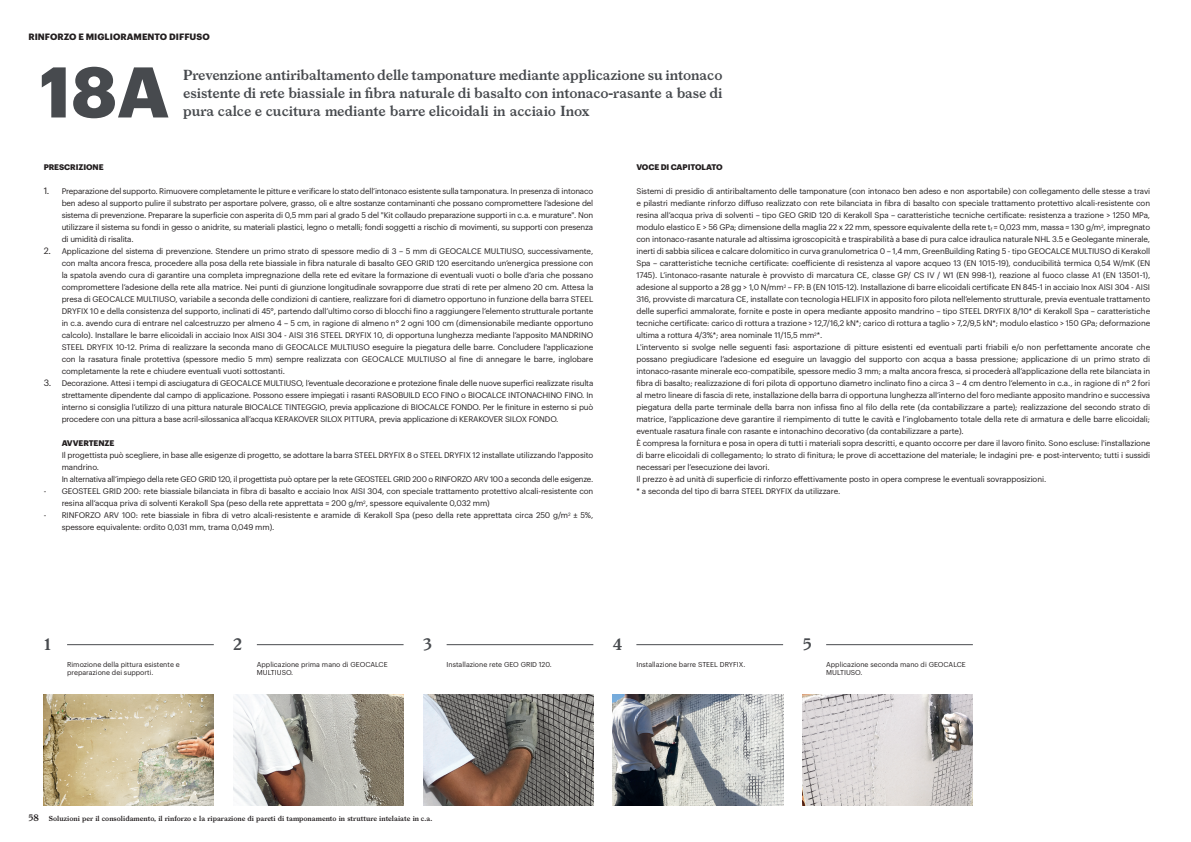
<style>
.page{position:relative;width:1191px;height:842px;background:#fff}
.page>*{position:absolute;margin:0;border:0;box-sizing:border-box;transform-origin:0 0}
.t1{font:700 70px "Graphik";color:#474a4e}
.t2{font:600 16px "Larish Neue";color:#474a4e}
.t3{font:600 14px/18px "Larish Neue";letter-spacing:-.01em;color:#474a4e;text-align:justify}
.t4{font:700 9px "Graphik";letter-spacing:.005em;color:#231f20}
.t5{font:8px/12px "Graphik";letter-spacing:-.01em;color:#231f20}
.t6{font:700 8px "Graphik";letter-spacing:-.01em;color:#231f20}
.t7{font:7px/8.4px "Graphik";color:#231f20}
.t8{font:600 7px "Larish Neue";color:#231f20}
.s1{font-size:9px}
</style>
<div class="page">
<hr style="left:67px;top:644px;width:147px;height:1px;background:#474a4e">
<hr style="left:257px;top:644px;width:146px;height:1px;background:#474a4e">
<hr style="left:446px;top:644px;width:147px;height:1px;background:#474a4e">
<hr style="left:636px;top:644px;width:147px;height:1px;background:#474a4e">
<hr style="left:826px;top:644px;width:147px;height:1px;background:#474a4e">
<img style="left:44px;top:695px;width:170px;height:110px">
<img style="left:233px;top:695px;width:170px;height:110px">
<img style="left:802px;top:695px;width:171px;height:110px">
<img style="left:613px;top:695px;width:170px;height:110px">
<img style="left:423px;top:695px;width:170px;height:110px">
<p class="t4" style="left:28px;top:30px;width:183px">RINFORZO E MIGLIORAMENTO DIFFUSO</p>
<p class="t3" style="left:183px;top:65px;width:541px">Prevenzione antiribaltamento delle tamponature mediante applicazione su intonaco esistente di rete biassiale in fibra naturale di basalto con intonaco-rasante a base di pura calce e cucitura mediante barre elicoidali in acciaio Inox</p>
<h1 class="t1" style="left:40px;top:38px;width:131px">18A</h1>
<p class="t6" style="left:44px;top:161px;width:61px">PRESCRIZIONE</p>
<p class="t5" style="left:62px;top:184px;width:533px;text-align:justify;text-indent:-18px"><span class="s1">1.</span> Preparazione del supporto. Rimuovere completamente le pitture e verificare lo stato dell’intonaco esistente sulla tamponatura. In presenza di intonaco ben adeso al supporto pulire il substrato per asportare polvere, grasso, oli e altre sostanze contaminanti che possano compromettere l’adesione del sistema di prevenzione. Preparare la superficie con asperita di 0,5 mm pari al grado 5 del "Kit collaudo preparazione supporti in c.a. e murature". Non utilizzare il sistema su fondi in gesso o anidrite, su materiali plastici, legno o metalli; fondi soggetti a rischio di movimenti, su supporti con presenza di umidità di risalita.</p>
<p class="t5" style="left:62px;top:244px;width:533px;text-align:justify;text-indent:-18px"><span class="s1">2.</span> Applicazione del sistema di prevenzione. Stendere un primo strato di spessore medio di 3 – 5 mm di GEOCALCE MULTIUSO, successivamente, con malta ancora fresca, procedere alla posa della rete biassiale in fibra naturale di basalto GEO GRID 120 esercitando un’energica pressione con la spatola avendo cura di garantire una completa impregnazione della rete ed evitare la formazione di eventuali vuoti o bolle d’aria che possano compromettere l’adesione della rete alla matrice. Nei punti di giunzione longitudinale sovrapporre due strati di rete per almeno 20 cm. Attesa la presa di GEOCALCE MULTIUSO, variabile a seconda delle condizioni di cantiere, realizzare fori di diametro opportuno in funzione della barra STEEL DRYFIX 10 e della consistenza del supporto, inclinati di 45°, partendo dall’ultimo corso di blocchi fino a raggiungere l’elemento strutturale portante in c.a. avendo cura di entrare nel calcestruzzo per almeno 4 – 5 cm, in ragione di almeno n° 2 ogni 100 cm (dimensionabile mediante opportuno calcolo). Installare le barre elicoidali in acciaio Inox AISI 304 - AISI 316 STEEL DRYFIX 10, di opportuna lunghezza mediante l’apposito MANDRINO STEEL DRYFIX 10-12. Prima di realizzare la seconda mano di GEOCALCE MULTIUSO eseguire la piegatura delle barre. Concludere l'applicazione con la rasatura finale protettiva (spessore medio 5 mm) sempre realizzata con GEOCALCE MULTIUSO al fine di annegare le barre, inglobare completamente la rete e chiudere eventuali vuoti sottostanti.</p>
<p class="t5" style="left:62px;top:376px;width:533px;text-align:justify;text-indent:-18px"><span class="s1">3.</span> Decorazione. Attesi i tempi di asciugatura di GEOCALCE MULTIUSO, l’eventuale decorazione e protezione finale delle nuove superfici realizzate risulta strettamente dipendente dal campo di applicazione. Possono essere impiegati i rasanti RASOBUILD ECO FINO o BIOCALCE INTONACHINO FINO. In interno si consiglia l’utilizzo di una pittura naturale BIOCALCE TINTEGGIO, previa applicazione di BIOCALCE FONDO. Per le finiture in esterno si può procedere con una pittura a base acril-silossanica all’acqua KERAKOVER SILOX PITTURA, previa applicazione di KERAKOVER SILOX FONDO.</p>
<p class="t6" style="left:62px;top:437px;width:54px">AVVERTENZE</p>
<p class="t5" style="left:62px;top:448px;width:533px">Il progettista può scegliere, in base alle esigenze di progetto, se adottare la barra STEEL DRYFIX 8 o STEEL DRYFIX 12 installate utilizzando l'apposito mandrino.<br>In alternativa all’impiego della rete GEO GRID 120, il progettista può optare per la rete GEOSTEEL GRID 200 o RINFORZO ARV 100 a seconda delle esigenze.</p>
<p class="t5" style="left:62px;top:484px;width:533px;text-indent:-18px">- GEOSTEEL GRID 200: rete biassiale bilanciata in fibra di basalto e acciaio Inox AISI 304, con speciale trattamento protettivo alcali-resistente con resina all’acqua priva di solventi Kerakoll Spa (peso della rete apprettata ≈ 200 g/m<sup>2</sup>, spessore equivalente 0,032 mm)</p>
<p class="t5" style="left:62px;top:508px;width:533px;text-indent:-18px">- RINFORZO ARV 100: rete biassiale in fibra di vetro alcali-resistente e aramide di Kerakoll Spa (peso della rete apprettata circa 250 g/m<sup>2</sup> ± 5%, spessore equivalente: ordito 0,031 mm, trama 0,049 mm).</p>
<p class="t6" style="left:636px;top:161px;width:88px">VOCE DI CAPITOLATO</p>
<p class="t5" style="left:636px;top:184px;width:515px">Sistemi di presidio di antiribaltamento delle tamponature (con intonaco ben adeso e non asportabile) con collegamento delle stesse a travi e pilastri mediante rinforzo diffuso realizzato con rete bilanciata in fibra di basalto con speciale trattamento protettivo alcali-resistente con resina all’acqua priva di solventi – tipo GEO GRID 120 di Kerakoll Spa – caratteristiche tecniche certificate: resistenza a trazione &gt; 1250 MPa, modulo elastico E &gt; 56 GPa; dimensione della maglia 22 x 22 mm, spessore equivalente della rete t<sub>f</sub> = 0,023 mm, massa ≈ 130 g/m<sup>2</sup>, impregnato con intonaco-rasante naturale ad altissima igroscopicità e traspirabilità a base di pura calce idraulica naturale NHL 3.5 e Geolegante minerale, inerti di sabbia silicea e calcare dolomitico in curva granulometrica 0 – 1,4 mm, GreenBuilding Rating 5 - tipo GEOCALCE MULTIUSO di Kerakoll Spa – caratteristiche tecniche certificate: coefficiente di resistenza al vapore acqueo 13 (EN 1015-19), conducibilità termica 0,54 W/mK (EN 1745). L’intonaco-rasante naturale è provvisto di marcatura CE, classe GP/ CS IV / W1 (EN 998-1), reazione al fuoco classe A1 (EN 13501-1), adesione al supporto a 28 gg &gt; 1,0 N/mm<sup>2</sup> – FP: B (EN 1015-12). Installazione di barre elicoidali certificate EN 845-1 in acciaio Inox AISI 304 - AISI 316, provviste di marcatura CE, installate con tecnologia HELIFIX in apposito foro pilota nell’elemento strutturale, previa eventuale trattamento delle superfici ammalorate, fornite e poste in opera mediante apposito mandrino – tipo STEEL DRYFIX 8/10* di Kerakoll Spa – caratteristiche tecniche certificate: carico di rottura a trazione &gt; 12,7/16,2 kN*; carico di rottura a taglio &gt; 7,2/9,5 kN*; modulo elastico &gt; 150 GPa; deformazione ultima a rottura 4/3%*; area nominale 11/15,5 mm<sup>2</sup>*.<br>L'intervento si svolge nelle seguenti fasi: asportazione di pitture esistenti ed eventuali parti friabili e/o non perfettamente ancorate che possano pregiudicare l’adesione ed eseguire un lavaggio del supporto con acqua a bassa pressione; applicazione di un primo strato di intonaco-rasante minerale eco-compatibile, spessore medio 3 mm; a malta ancora fresca, si procederà all’applicazione della rete bilanciata in fibra di basalto; realizzazione di fori pilota di opportuno diametro inclinato fino a circa 3 – 4 cm dentro l’elemento in c.a., in ragione di n° 2 fori al metro lineare di fascia di rete, installazione della barra di opportuna lunghezza all’interno del foro mediante apposito mandrino e successiva piegatura della parte terminale della barra non infissa fino al filo della rete (da contabilizzare a parte); realizzazione del secondo strato di matrice, l’applicazione deve garantire il riempimento di tutte le cavità e l’inglobamento totale della rete di armatura e delle barre elicoidali; eventuale rasatura finale con rasante e intonachino decorativo (da contabilizzare a parte).<br>È compresa la fornitura e posa in opera di tutti i materiali sopra descritti, e quanto occorre per dare il lavoro finito. Sono escluse: l'installazione di barre elicoidali di collegamento; lo strato di finitura; le prove di accettazione del materiale; le indagini pre- e post-intervento; tutti i sussidi necessari per l’esecuzione dei lavori.<br>Il prezzo è ad unità di superficie di rinforzo effettivamente posto in opera comprese le eventuali sovrapposizioni.<br>* a seconda del tipo di barra STEEL DRYFIX da utilizzare.</p>
<h2 class="t2" style="left:44px;top:632px;width:9px">1</h2>
<h2 class="t2" style="left:233px;top:632px;width:10px">2</h2>
<h2 class="t2" style="left:423px;top:632px;width:11px">3</h2>
<h2 class="t2" style="left:613px;top:632px;width:11px">4</h2>
<h2 class="t2" style="left:802px;top:632px;width:10px">5</h2>
<p class="t7" style="left:67px;top:660px;width:114px">Rimozione della pittura esistente e preparazione dei supporti.</p>
<p class="t7" style="left:446px;top:660px;width:106px">Installazione rete GEO GRID 120.</p>
<p class="t7" style="left:636px;top:660px;width:111px">Installazione barre STEEL DRYFIX.</p>
<p class="t7" style="left:826px;top:660px;width:141px">Applicazione seconda mano di GEOCALCE<br>MULTIUSO.</p>
<p class="t7" style="left:257px;top:660px;width:132px">Applicazione prima mano di GEOCALCE<br>MULTIUSO.</p>
<p class="t8" style="left:28px;top:813px;width:405px"><span class="s1">58</span> Soluzioni per il consolidamento, il rinforzo e la riparazione di pareti di tamponamento in strutture intelaiate in c.a.</p>
</div>
